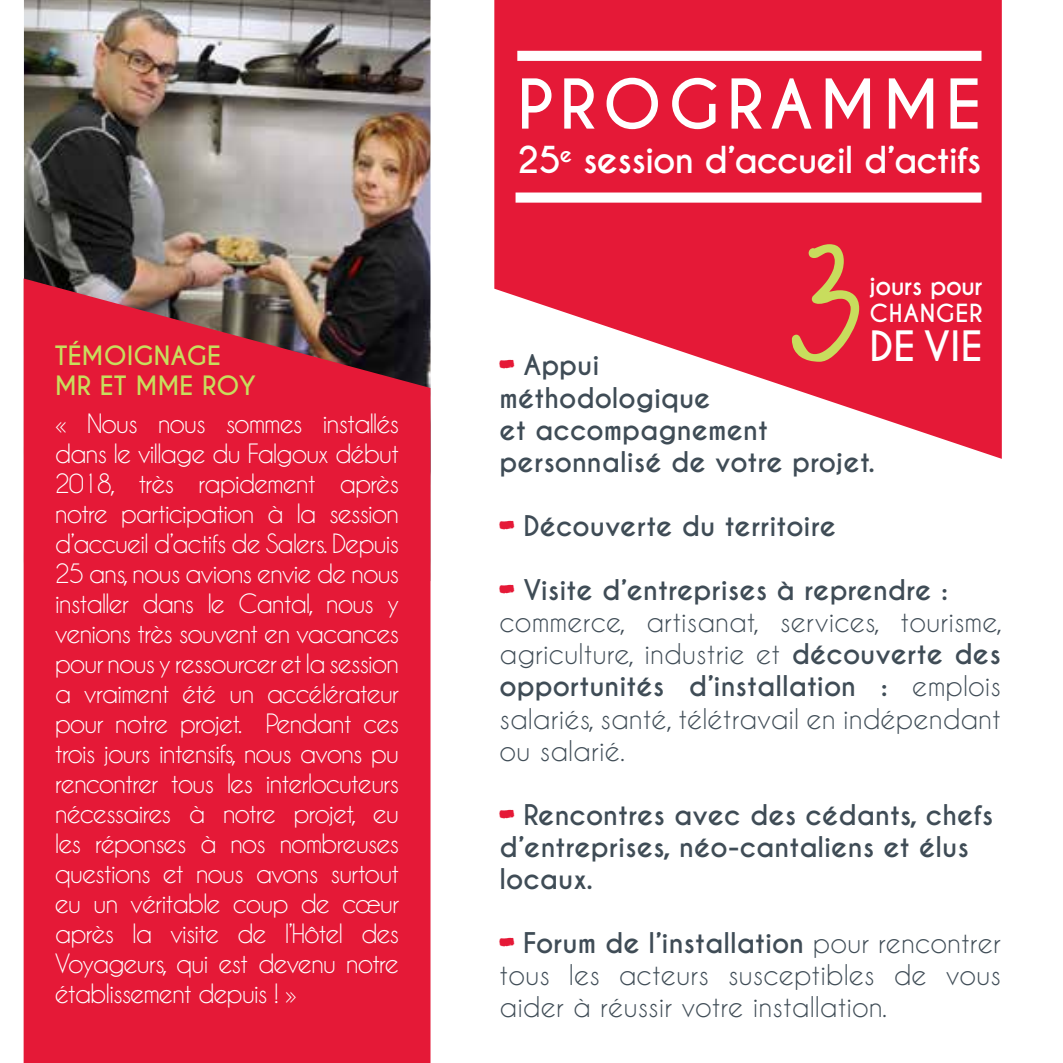
<style>
.page{position:relative;width:1063px;height:1063px;background:#fff}
.page>*{position:absolute;margin:0;border:0;box-sizing:border-box;transform-origin:0 0}
.t1{font:700 266px "Always Forever";color:#c8dd5d}
.t2{font:700 64.25px "Caviar Dreams";letter-spacing:.1em;color:#fff}
.t3{font:700 39.25px "Caviar Dreams";color:#fff}
.t4{font:700 34.75px "Caviar Dreams";letter-spacing:-.03em;color:#fff}
.t5{font:26.75px/32px "Caviar Dreams";color:#3f4c56}
.t6{font:700 26.75px/32px "Caviar Dreams";color:#3f4c56}
.t7{font:25px/30px "Caviar Dreams";letter-spacing:-.05em;color:#fff;text-align:justify}
.t8{font:700 25px/30px "Caviar Dreams";color:#c8dd5d}
.t9{font:700 24.5px "Caviar Dreams";letter-spacing:-.03em;color:#fff}
.t10{font:700 23.5px "Caviar Dreams";letter-spacing:.025em;color:#fff}
.s1{font-family:"FD Helwoodica";font-weight:400;color:#e51937}
.s2{font-family:"FD Helwoodica";color:#e51937}
.s3{font-weight:700}
</style>
<div class="page">
<svg style="left:494px;top:0;width:508px;height:459px;fill:#e51937"></svg>
<img style="left:24px;top:0;width:407px;height:278px">
<svg style="left:24px;top:278px;width:407px;height:785px;background:#da1c37"></svg>
<div style="left:517px;top:51px;width:464px;height:10px;background:#fff"></div>
<div style="left:516px;top:193px;width:465px;height:10px;background:#fff"></div>
<p class="t8" style="left:55px;top:341px;width:203px">TÉMOIGNAGE<br>MR ET MME ROY</p>
<p class="t7" style="left:55px;top:408px;width:346px">« Nous nous sommes installés dans le village du Falgoux début 2018, très rapidement après notre participation à la session d’accueil d’actifs de Salers. Depuis 25 ans, nous avions envie de nous installer dans le Cantal, nous y venions très souvent en vacances pour nous y ressourcer et la session a vraiment été un accélérateur pour notre projet. Pendant ces trois jours intensifs, nous avons pu rencontrer tous les interlocuteurs nécessaires à notre projet, eu les réponses à nos nombreuses questions et nous avons surtout eu un véritable coup de cœur après la visite de l’Hôtel des Voyageurs, qui est devenu notre établissement depuis ! »</p>
<h2 class="t2" style="left:517px;top:66px;width:466px">PROGRAMME</h2>
<h3 class="t4" style="left:517px;top:139px;width:466px">25<sup>e</sup> session d’accueil d’actifs</h3>
<h1 class="t1" style="left:792px;top:191px;width:72px">3</h1>
<p class="t9" style="left:870px;top:271px;width:114px">jours pour</p>
<p class="t10" style="left:870px;top:299px;width:114px">CHANGER</p>
<h3 class="t3" style="left:870px;top:322px;width:114px">DE VIE</h3>
<p class="t6" style="left:500px;top:350px;width:377px"><span class="s1">-</span> Appui<br>méthodologique<br>et accompagnement personnalisé de votre projet.</p>
<p class="t6" style="left:500px;top:511px;width:338px"><span class="s1">-</span> Découverte du territoire</p>
<p class="t5" style="left:500px;top:574px;width:504px"><span class="s2">-</span> <span class="s3">Visite d’entreprises à reprendre : </span>commerce, artisanat, services, tourisme, agriculture, industrie et <span class="s3">découverte des opportunités d’installation :</span> emplois salariés, santé, télétravail en indépendant ou salarié.</p>
<p class="t6" style="left:500px;top:800px;width:495px"><span class="s1">-</span> Rencontres avec des cédants, chefs d’entreprises, néo-cantaliens et élus locaux.</p>
<p class="t5" style="left:500px;top:927px;width:503px;text-align:justify"><span class="s2">-</span> <span class="s3">Forum de l’installation</span> pour rencontrer tous les acteurs susceptibles de vous aider à réussir votre installation.</p>
</div>
